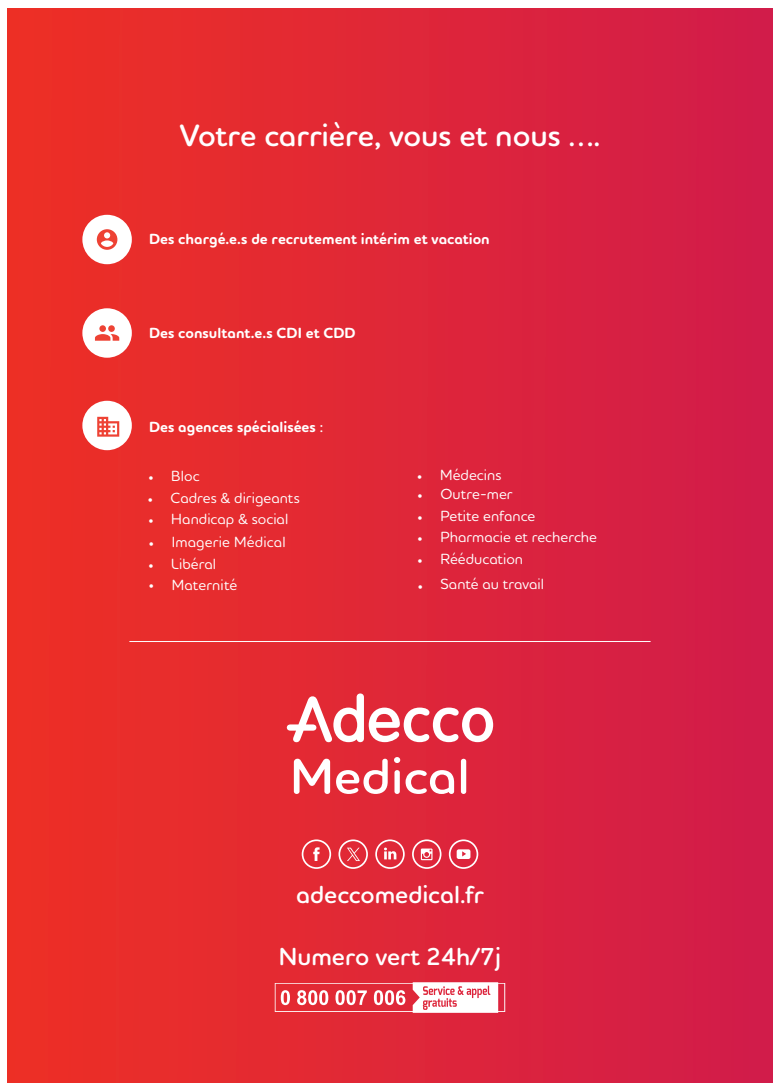
<style>
.page{position:relative;width:780px;height:1088px;background:#fff}
.page>*{position:absolute;margin:0;border:0;box-sizing:border-box;transform-origin:0 0}
.t1{font:600 31.25px "Houschka Head";letter-spacing:-.005em;color:#fff}
.t2{font:600 25px "Houschka Head";color:#fff}
.t3{font:500 15px "Houschka Head";color:#fff}
.t4{font:700 15px "Houschka Head";color:#fff}
.t5{font:500 8.75px "Houschka Head";color:#fff}
.s1{font-weight:600}
.s2{font-size:8.75px}
</style>
<div class="page">
<div style="left:7px;top:8px;width:765px;height:1074px;background:linear-gradient(to right,#ee3124,#d11c4b)"></div>
<div style="left:82px;top:215px;width:50px;height:49px;background:#fff;border-radius:50%"></div>
<div style="left:82px;top:308px;width:50px;height:50px;background:#fff;border-radius:50%"></div>
<div style="left:82px;top:401px;width:50px;height:49px;background:#fff;border-radius:50%"></div>
<hr style="left:129px;top:641px;width:521px;height:1px;background:#fff">
<svg style="left:97px;top:229px;width:20px;height:21px"></svg>
<svg style="left:95px;top:325px;width:24px;height:16px"></svg>
<svg style="left:97px;top:417px;width:22px;height:20px"></svg>
<svg style="left:275px;top:982px;width:230px;height:31px"></svg>
<svg style="left:287px;top:693px;width:206px;height:49px"></svg>
<svg style="left:294px;top:759px;width:36px;height:35px"></svg>
<svg style="left:336px;top:759px;width:51px;height:35px"></svg>
<svg style="left:394px;top:757px;width:60px;height:37px"></svg>
<div style="left:461px;top:759px;width:5px;height:35px;background:#fff;border-radius:3px"></div>
<div style="left:303px;top:841px;width:183px;height:36px;background:#df2739"></div>
<svg style="left:302px;top:839px;width:29px;height:30px"></svg>
<svg style="left:449px;top:839px;width:29px;height:30px"></svg>
<svg style="left:375px;top:839px;width:29px;height:30px"></svg>
<svg style="left:412px;top:839px;width:29px;height:30px"></svg>
<svg style="left:338px;top:839px;width:30px;height:30px"></svg>
<h1 class="t1" style="left:180px;top:115px;width:422px">Votre carrière, vous et nous ….</h1>
<p class="t4" style="left:149px;top:229px;width:342px">Des chargé.e.s de recrutement intérim et vacation</p>
<p class="t4" style="left:149px;top:323px;width:208px">Des consultant.e.s CDI et CDD</p>
<p class="t4" style="left:149px;top:417px;width:175px">Des agences spécialisées <span class="s1">:</span></p>
<p class="t3" style="left:149px;top:466px;width:52px"><span class="s2">•</span> Bloc</p>
<p class="t3" style="left:148px;top:488px;width:153px"><span class="s2">•</span> Cadres &amp; dirigeants</p>
<p class="t3" style="left:149px;top:509px;width:141px"><span class="s2">•</span> Handicap &amp; social</p>
<p class="t3" style="left:149px;top:554px;width:69px"><span class="s2">•</span> Libéral</p>
<p class="t3" style="left:149px;top:532px;width:138px"><span class="s2">•</span> Imagerie Médical</p>
<p class="t3" style="left:417px;top:465px;width:85px"><span class="s2">•</span> Médecins</p>
<p class="t3" style="left:418px;top:506px;width:119px"><span class="s2">•</span> Petite enfance</p>
<p class="t3" style="left:418px;top:527px;width:181px"><span class="s2">•</span> Pharmacie et recherche</p>
<p class="t3" style="left:418px;top:484px;width:96px"><span class="s2">•</span> Outre-mer</p>
<p class="t3" style="left:418px;top:549px;width:107px"><span class="s2">•</span> Rééducation</p>
<p class="t5" style="left:149px;top:580px;width:6px">•</p>
<p class="t3" style="left:440px;top:574px;width:105px">Santé au travail</p>
<p class="t3" style="left:172px;top:574px;width:67px">Maternité</p>
<p class="t5" style="left:418px;top:581px;width:6px">•</p>
<h2 class="t2" style="left:296px;top:878px;width:189px">adeccomedical.fr</h2>
<h2 class="t2" style="left:279px;top:940px;width:224px">Numero vert 24h/7j</h2>
</div>
